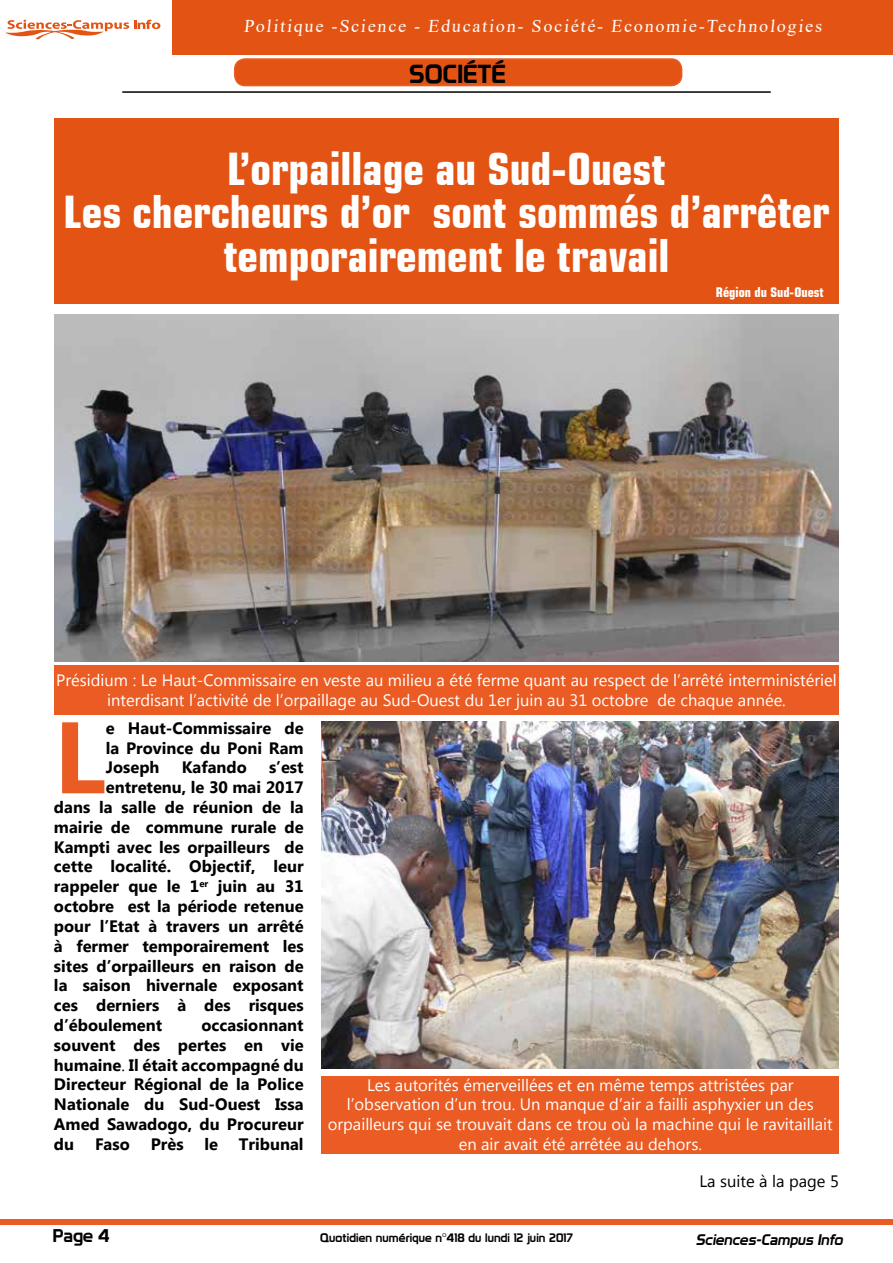
<style>
.page{position:relative;width:893px;height:1263px;background:#fff}
.page>*{position:absolute;margin:0;border:0;box-sizing:border-box;transform-origin:0 0}
.t1{font:700 101.4px "Myanmar Text";color:#ea5c24}
.t2{font:700 condensed 45px/43.5px "Square 721 BT";color:#fff;text-align:center}
.t3{font:25.5px "Prototype";color:#000}
.t4{font:18px "Times New Roman";color:#fff}
.t5{font:18px "Prototype";color:#000}
.t6{font:700 16.5px/19.8px "Myanmar Text";color:#000;text-align:justify}
.t7{font:16.5px/19.8px "Myanmar Text";color:#fff;text-align:center}
.t8{font:16.5px "Myanmar Text";color:#000}
.t9{font:italic 15px "Prototype";color:#000}
.t10{font:700 condensed 13.5px "Square 721 BT";color:#fff}
.t11{font:12px "Prototype";letter-spacing:.01em;color:#000}
.s1{font-weight:400}
</style>
<div class="page">
<div style="left:1px;top:1219px;width:892px;height:6px;background:#ea5c24"></div>
<svg style="left:5px;top:20px;width:155px;height:20px"></svg>
<div style="left:172px;top:0;width:721px;height:54px;background:#e35414"></div>
<hr style="left:122px;top:91px;width:649px;height:2px;background:#000">
<div style="left:235px;top:59px;width:447px;height:27px;background:#e35414;border-radius:10px"></div>
<div style="left:234px;top:58px;width:448px;height:28px;border:2px solid #ea5c24;border-radius:10px"></div>
<div style="left:54px;top:118px;width:785px;height:186px;background:#e35414"></div>
<img style="left:54px;top:315px;width:785px;height:346px">
<div style="left:54px;top:665px;width:785px;height:50px;background:#ea5c24"></div>
<img style="left:322px;top:722px;width:517px;height:346px">
<div style="left:322px;top:1076px;width:517px;height:77px;background:#ea5c24"></div>
<p class="t4" style="left:244px;top:13px;width:582px">Politique -Science - Education- Société- Economie-Technologies</p>
<h3 class="t3" style="left:409px;top:58px;width:98px">SOCIÉTÉ</h3>
<h2 class="t2" style="left:63px;top:147px;width:768px">L’orpaillage au Sud-Ouest<br>Les chercheurs d’or sont sommés d’arrêter temporairement le travail</h2>
<p class="t10" style="left:716px;top:284px;width:109px">Région du Sud-Ouest</p>
<p class="t7" style="left:56px;top:670px;width:782px">Présidium : Le Haut-Commissaire en veste au milieu a été ferme quant au respect de l’arrêté interministériel interdisant l’activité de l’orpaillage au Sud-Ouest du 1er juin au 31 octobre de chaque année.</p>
<h1 class="t1" style="left:54px;top:699px;width:53px">L</h1>
<p class="t6" style="left:106px;top:718px;width:199px">e Haut-Commissaire de la Province du Poni Ram Joseph</p>
<p class="t6" style="left:182px;top:758px;width:67px">Kafando</p>
<p class="t6" style="left:269px;top:758px;width:36px">s’est</p>
<p class="t6" style="left:106px;top:778px;width:199px">entretenu, le 30 mai 2017</p>
<p class="t6" style="left:54px;top:797px;width:251px">dans la salle de réunion de la</p>
<p class="t6" style="left:54px;top:817px;width:251px">mairie de commune rurale de</p>
<p class="t6" style="left:54px;top:837px;width:251px">Kampti avec les orpailleurs de</p>
<p class="t6" style="left:54px;top:857px;width:251px">cette localité. Objectif, leur</p>
<p class="t6" style="left:54px;top:877px;width:251px">rappeler que le 1<sup>er</sup> juin au 31</p>
<p class="t6" style="left:54px;top:896px;width:251px">octobre est la période retenue</p>
<p class="t6" style="left:54px;top:916px;width:251px">pour l’Etat à travers un arrêté</p>
<p class="t6" style="left:54px;top:936px;width:251px">à fermer temporairement les</p>
<p class="t6" style="left:54px;top:956px;width:251px">sites d’orpailleurs en raison de</p>
<p class="t6" style="left:54px;top:976px;width:251px">la saison hivernale exposant</p>
<p class="t6" style="left:54px;top:995px;width:251px">ces derniers à des risques</p>
<p class="t6" style="left:54px;top:1015px;width:110px">d’éboulement</p>
<p class="t6" style="left:54px;top:1015px;width:251px;text-indent:148px">occasionnant souvent des pertes en vie humaine<span class="s1">.</span> Il était accompagné du Directeur Régional de la Police Nationale du Sud-Ouest Issa Amed Sawadogo, du Procureur du</p>
<p class="t6" style="left:95px;top:1134px;width:36px">Faso</p>
<p class="t6" style="left:151px;top:1134px;width:34px">Près</p>
<p class="t6" style="left:204px;top:1134px;width:15px">le</p>
<p class="t6" style="left:239px;top:1134px;width:66px">Tribunal</p>
<p class="t7" style="left:328px;top:1075px;width:506px">Les autorités émerveillées et en même temps attristées par l’observation d’un trou. Un manque d’air a failli asphyxier un des orpailleurs qui se trouvait dans ce trou où la machine qui le ravitaillait en air avait été arrêtée au dehors.</p>
<p class="t8" style="left:699px;top:1171px;width:141px">La suite à la page 5</p>
<p class="t5" style="left:53px;top:1225px;width:58px">Page 4</p>
<p class="t11" style="left:320px;top:1230px;width:254px">Quotidien numérique n°418 du lundi 12 juin 2017</p>
<p class="t9" style="left:696px;top:1231px;width:152px">Sciences-Campus Info</p>
</div>
